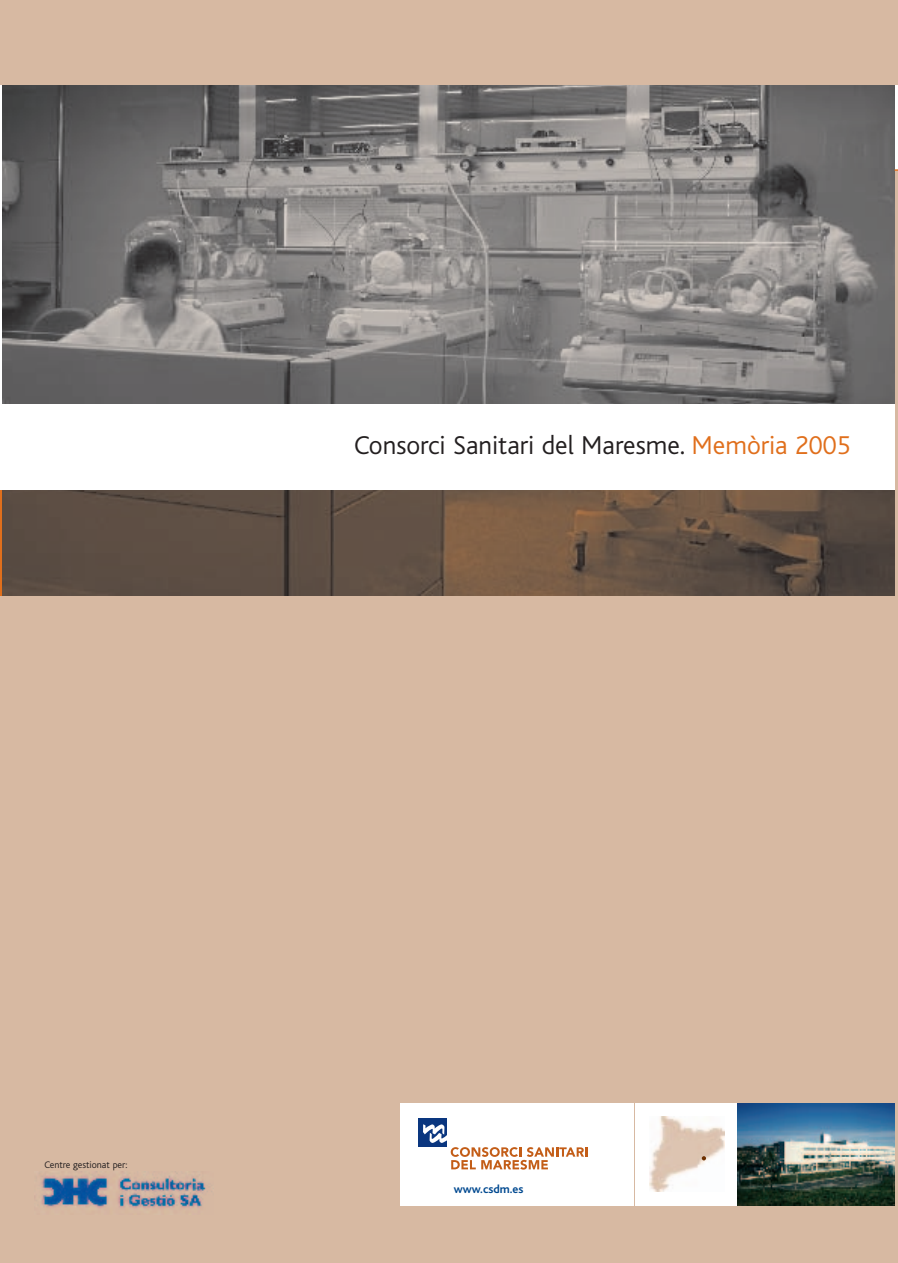
<style>
.page{position:relative;width:898px;height:1263px;background:#d7b9a2}
.page>*{position:absolute;margin:0;border:0;box-sizing:border-box;transform-origin:0 0}
.t1{font:300 27px "Bliss";color:#231f20}
.t2{font:700 12px "Bliss";color:#014990}
.t3{font:300 10.05px "Bliss";color:#231f20}
.s1{color:#e06f1c}
</style>
<div class="page">
<img style="left:1px;top:489px;width:893px;height:106px">
<img style="left:1px;top:85px;width:893px;height:319px">
<svg style="left:894px;top:85px;width:4px;height:84px"></svg>
<hr style="left:0;top:489px;width:1px;height:106px;background:#e06f1c">
<img style="left:737px;top:1103px;width:157px;height:102px">
<div style="left:400px;top:1103px;width:234px;height:102px;background:#fff"></div>
<div style="left:635px;top:1103px;width:102px;height:102px;background:#fff"></div>
<img style="left:649px;top:1117px;width:75px;height:74px">
<svg style="left:702px;top:1156px;width:4px;height:4px"></svg>
<img style="left:41px;top:1171px;width:171px;height:37px">
<div style="left:418px;top:1117px;width:29px;height:29px;background:#0a367f"></div>
<svg style="left:423px;top:1124px;width:164px;height:45px"></svg>
<div style="left:1px;top:404px;width:893px;height:85px;background:#fff"></div>
<hr style="left:0;top:85px;width:1px;height:404px;background:#fff">
<p class="t1" style="left:354px;top:436px;width:498px">Consorci Sanitari del Maresme. <span class="s1">Memòria 2005</span></p>
<p class="t3" style="left:44px;top:1161px;width:84px">Centre gestionat per:</p>
<p class="t2" style="left:454px;top:1184px;width:71px">www.csdm.es</p>
</div>
